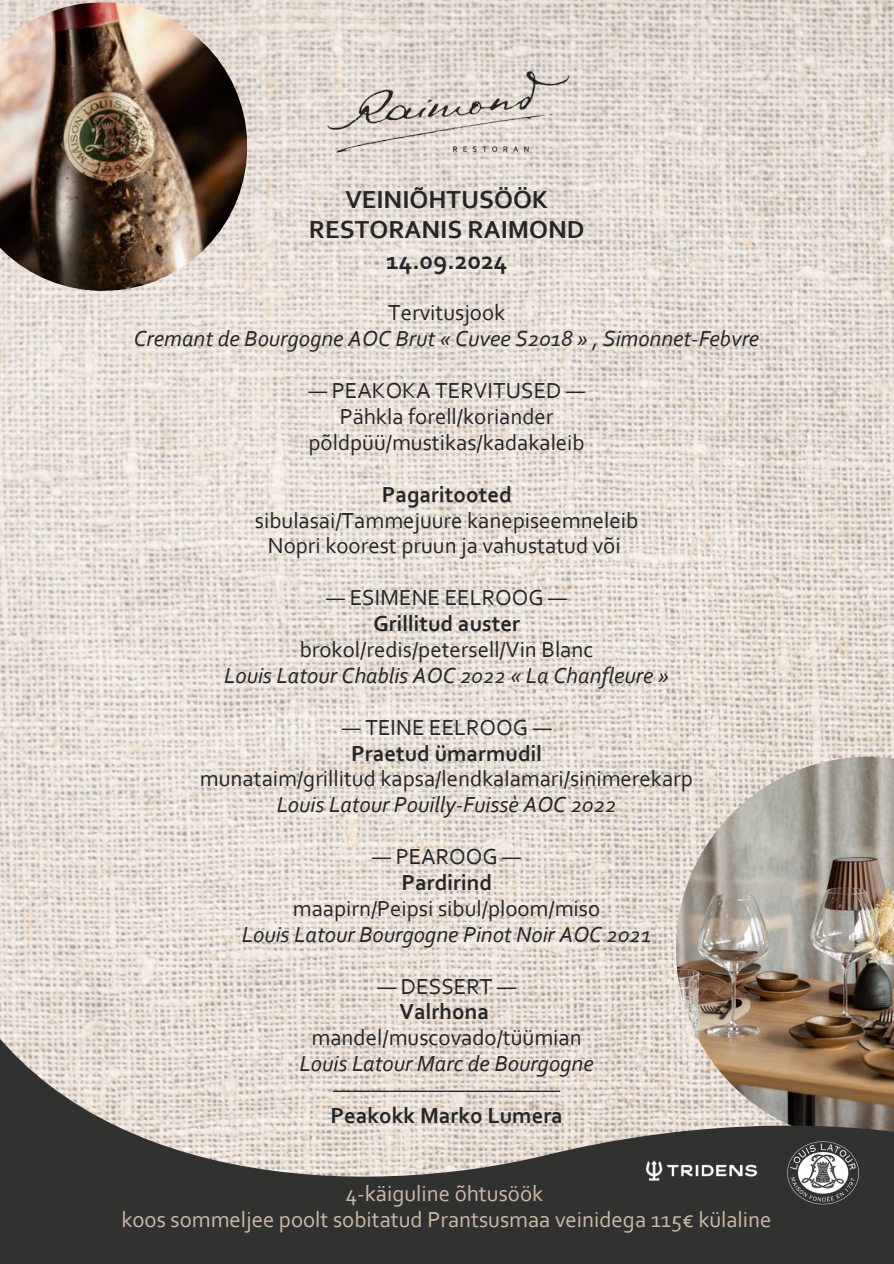
<style>
.page{position:relative;width:894px;height:1264px;background:#fff}
.page>*{position:absolute;margin:0;border:0;box-sizing:border-box;transform-origin:0 0}
.t1{font:700 25.8px/30.3px "Corbel";color:#262626;text-align:center}
.t2{font:22.8px "Corbel";color:#262626}
.t3{font:italic 22.8px "Corbel";color:#262626}
.t4{font:700 22.8px "Corbel";color:#262626}
.t5{font:22.8px "Corbel";color:#cbb9a5}
</style>
<div class="page">
<img style="left:0;top:0;width:893px;height:917px">
<img style="left:315px;top:59px;width:263px;height:100px">
<img style="left:675px;top:756px;width:218px;height:161px">
<svg style="left:0;top:917px;width:893px;height:346px;background:#9f978f"></svg>
<img style="left:0;top:1px;width:249px;height:291px">
<img style="left:777px;top:1141px;width:91px;height:64px">
<img style="left:630px;top:1141px;width:142px;height:58px">
<h1 class="t1" style="left:309px;top:186px;width:277px">VEINIÕHTUSÖÖK<br>RESTORANIS RAIMOND<br>14.09.2024</h1>
<p class="t2" style="left:388px;top:303px;width:119px">Tervitusjook</p>
<p class="t3" style="left:134px;top:329px;width:627px">Cremant de Bourgogne AOC Brut « Cuvee S2018 » , Simonnet-Febvre</p>
<p class="t2" style="left:308px;top:381px;width:278px">— PEAKOKA TERVITUSED —</p>
<p class="t2" style="left:339px;top:407px;width:215px">Pähkla forell/koriander</p>
<p class="t2" style="left:308px;top:433px;width:277px">põldpüü/mustikas/kadakaleib</p>
<p class="t4" style="left:381px;top:485px;width:132px">Pagaritooted</p>
<p class="t2" style="left:255px;top:510px;width:384px">sibulasai/Tammejuure kanepiseemneleib</p>
<p class="t2" style="left:268px;top:536px;width:354px">Nopri koorest pruun ja vahustatud või</p>
<p class="t2" style="left:326px;top:588px;width:242px">— ESIMENE EELROOG —</p>
<p class="t4" style="left:373px;top:614px;width:148px">Grillitud auster</p>
<p class="t2" style="left:299px;top:640px;width:295px">brokol/redis/petersell/Vin Blanc</p>
<p class="t3" style="left:224px;top:666px;width:446px">Louis Latour Chablis AOC 2022 « La Chanfleure »</p>
<p class="t2" style="left:342px;top:717px;width:211px">— TEINE EELROOG —</p>
<p class="t4" style="left:351px;top:743px;width:192px">Praetud ümarmudil</p>
<p class="t2" style="left:200px;top:769px;width:494px">munataim/grillitud kapsa/lendkalamari/sinimerekarp</p>
<p class="t3" style="left:276px;top:795px;width:341px">Louis Latour Pouilly-Fuissè AOC 2022</p>
<p class="t2" style="left:372px;top:847px;width:150px">— PEAROOG —</p>
<p class="t4" style="left:401px;top:873px;width:92px">Pardirind</p>
<p class="t2" style="left:293px;top:899px;width:309px">maapirn/Peipsi sibul/ploom/miso</p>
<p class="t3" style="left:242px;top:924px;width:411px">Louis Latour Bourgogne Pinot Noir AOC 2021</p>
<p class="t2" style="left:377px;top:976px;width:140px">— DESSERT —</p>
<p class="t4" style="left:399px;top:1002px;width:91px">Valrhona</p>
<p class="t2" style="left:311px;top:1028px;width:271px">mandel/muscovado/tüümian</p>
<p class="t3" style="left:299px;top:1054px;width:295px">Louis Latour Marc de Bourgogne</p>
<p class="t2" style="left:333px;top:1080px;width:228px">————————————</p>
<p class="t4" style="left:330px;top:1106px;width:234px">Peakokk Marko Lumera</p>
<p class="t5" style="left:345px;top:1183px;width:199px">4-käiguline õhtusöök</p>
<p class="t5" style="left:121px;top:1209px;width:651px">koos sommeljee poolt sobitatud Prantsusmaa veinidega 115€ külaline</p>
</div>
